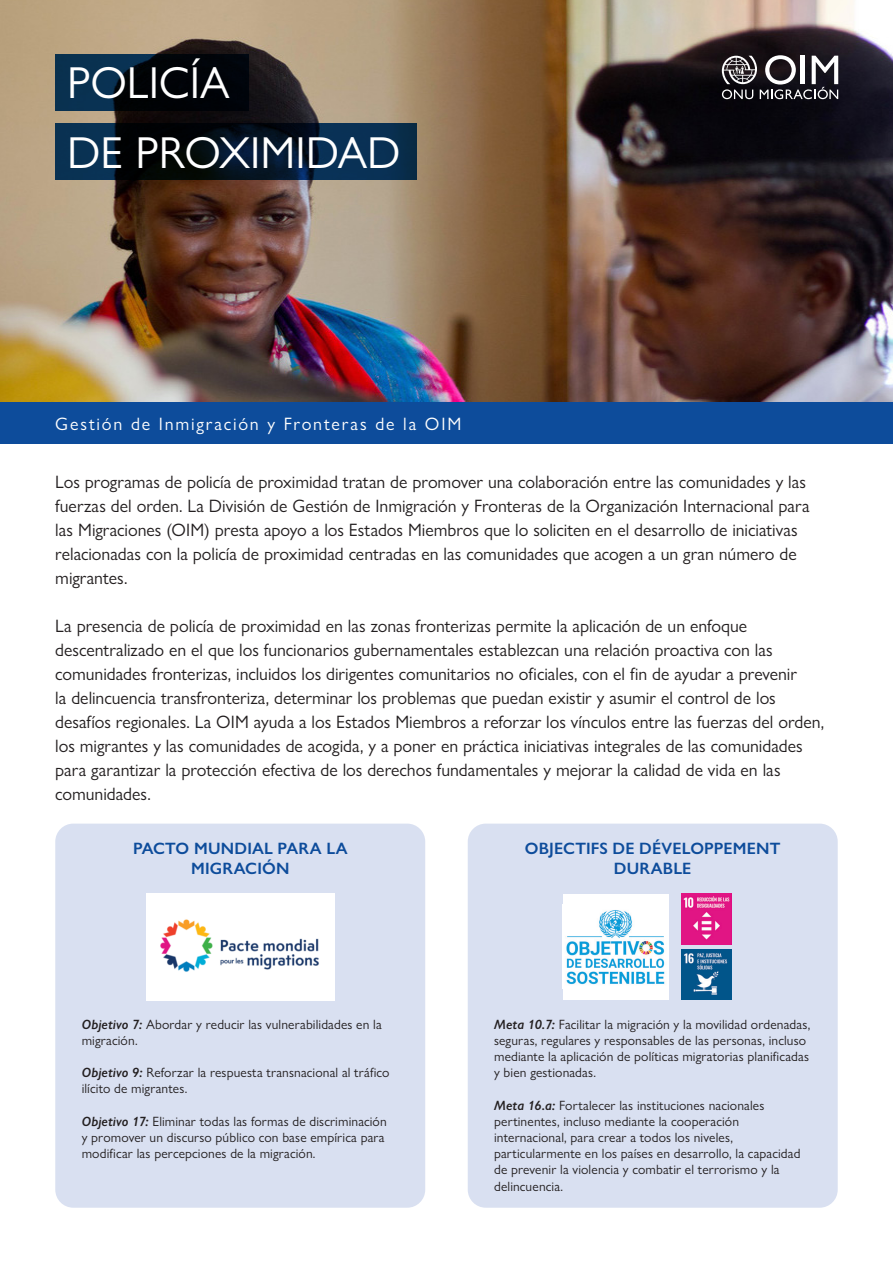
<style>
.page{position:relative;width:893px;height:1263px;background:#fff}
.page>*{position:absolute;margin:0;border:0;box-sizing:border-box;transform-origin:0 0}
.t1{font:45px "Gill Sans Nova";color:#fff}
.Paragraph_Style_1{font:18px/24px "Gill Sans Nova";color:#231f20}
.Paragraph_Style_1-2{font:18px "Gill Sans Nova";letter-spacing:.1em;color:#fff}
.Paragraph_Style_1-3{font:600 16.5px/20.2px "Gill Sans Nova";letter-spacing:.01em;color:#0d4c9b;text-align:center}
.Paragraph_Style_1-4{font:13.5px/16.2px "Gill Sans Nova";letter-spacing:.01em;color:#231f20}
.s1{font-weight:600;font-style:italic}
</style>
<div class="page">
<div style="left:55px;top:824px;width:370px;height:384px;background:#d9e0f1;border-radius:18px"></div>
<div style="left:468px;top:824px;width:370px;height:384px;background:#d9e0f1;border-radius:18px"></div>
<img style="left:0;top:0;width:893px;height:402px">
<svg style="left:55px;top:54px;width:194px;height:56px;background:#031322"></svg>
<svg style="left:55px;top:123px;width:362px;height:56px;background:#051c31"></svg>
<img style="left:681px;top:894px;width:50px;height:50px">
<div style="left:563px;top:894px;width:105px;height:106px;background:#fff"></div>
<img style="left:566px;top:910px;width:99px;height:75px">
<svg style="left:722px;top:55px;width:116px;height:44px"></svg>
<div style="left:0;top:402px;width:893px;height:41px;background:#0d4c9b"></div>
<img style="left:681px;top:949px;width:50px;height:51px">
<img style="left:147px;top:894px;width:187px;height:107px">
<p class="t1" style="left:67px;top:55px;width:164px">POLICÍA</p>
<p class="t1" style="left:67px;top:125px;width:335px">DE PROXIMIDAD</p>
<p class="Paragraph_Style_1-2" style="left:55px;top:413px;width:408px">Gestión de Inmigración y Fronteras de la OIM</p>
<p class="Paragraph_Style_1" style="left:55px;top:470px;width:756px">Los programas de policía de proximidad tratan de promover una colaboración entre las comunidades y las fuerzas del orden. La División de Gestión de Inmigración y Fronteras de la Organización Internacional para las Migraciones (OIM) presta apoyo a los Estados Miembros que lo soliciten en el desarrollo de iniciativas relacionadas con la policía de proximidad centradas en las comunidades que acogen a un gran número de migrantes.</p>
<p class="Paragraph_Style_1" style="left:55px;top:614px;width:770px">La presencia de policía de proximidad en las zonas fronterizas permite la aplicación de un enfoque descentralizado en el que los funcionarios gubernamentales establezcan una relación proactiva con las comunidades fronterizas, incluidos los dirigentes comunitarios no oficiales, con el fin de ayudar a prevenir<br>la delincuencia transfronteriza, determinar los problemas que puedan existir y asumir el control de los desafíos regionales. La OIM ayuda a los Estados Miembros a reforzar los vínculos entre las fuerzas del orden, los migrantes y las comunidades de acogida, y a poner en práctica iniciativas integrales de las comunidades para garantizar la protección efectiva de los derechos fundamentales y mejorar la calidad de vida en las comunidades.</p>
<p class="Paragraph_Style_1-3" style="left:133px;top:838px;width:216px">PACTO MUNDIAL PARA LA<br>MIGRACIÓN</p>
<p class="Paragraph_Style_1-3" style="left:525px;top:838px;width:257px">OBJECTIFS DE DÉVELOPPEMENT<br>DURABLE</p>
<p class="Paragraph_Style_1-4" style="left:82px;top:1016px;width:302px"><span class="s1">Objetivo 7:</span> Abordar y reducir las vulnerabilidades en la migración.</p>
<p class="Paragraph_Style_1-4" style="left:82px;top:1064px;width:309px"><span class="s1">Objetivo 9:</span> Reforzar la respuesta transnacional al tráfico ilícito de migrantes.</p>
<p class="Paragraph_Style_1-4" style="left:82px;top:1113px;width:307px"><span class="s1">Objetivo 17:</span> Eliminar todas las formas de discriminación y promover un discurso público con base empírica para modificar las percepciones de la migración.</p>
<p class="Paragraph_Style_1-4" style="left:494px;top:1016px;width:318px"><span class="s1">Meta 10.7:</span> Facilitar la migración y la movilidad ordenadas, seguras, regulares y responsables de las personas, incluso mediante la aplicación de políticas migratorias planificadas y bien gestionadas.</p>
<p class="Paragraph_Style_1-4" style="left:494px;top:1097px;width:308px"><span class="s1">Meta 16.a:</span> Fortalecer las instituciones nacionales pertinentes, incluso mediante la cooperación internacional, para crear a todos los niveles, particularmente en los países en desarrollo, la capacidad de prevenir la violencia y combatir el terrorismo y la delincuencia.</p>
</div>
